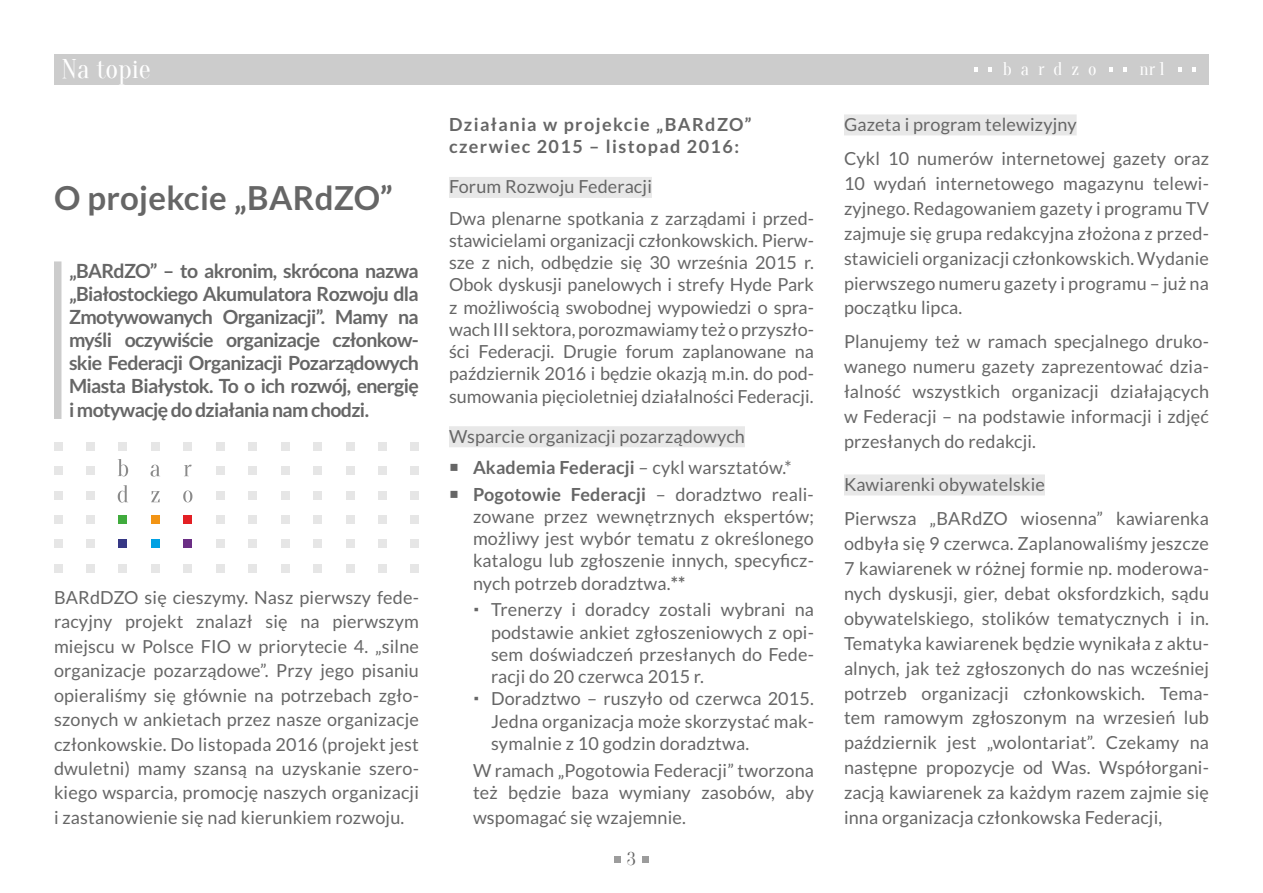
<style>
.page{position:relative;width:1263px;height:893px;background:#fff}
.page>*{position:absolute;margin:0;border:0;box-sizing:border-box;transform-origin:0 0}
.t1{font:700 33px "Lato";letter-spacing:.01em;color:#666}
.t2{font:27px "Oranienbaum";color:#fff}
.t3{font:700 19.5px/23.2px "Lato";letter-spacing:-.03em;color:#666;text-align:justify}
.t4{font:18px/24.9px "Lato";letter-spacing:.01em;color:#666;text-align:justify}
.t5{font:700 18px/22.2px "Lato";letter-spacing:.08em;color:#666}
.t6{font:18px "Oranienbaum";letter-spacing:.5em;color:#fff}
.t7{font:18px "Oranienbaum";color:#666}
.s1{font-weight:700}
</style>
<div class="page">
<div style="left:54px;top:54px;width:1155px;height:31px;background:#ccc"></div>
<svg style="left:988px;top:68px;width:3px;height:4px"></svg>
<svg style="left:974px;top:68px;width:4px;height:4px"></svg>
<svg style="left:1192px;top:68px;width:3px;height:4px"></svg>
<svg style="left:1178px;top:68px;width:4px;height:4px"></svg>
<svg style="left:1123px;top:68px;width:3px;height:4px"></svg>
<svg style="left:1109px;top:68px;width:4px;height:4px"></svg>
<svg style="left:615px;top:856px;width:6px;height:6px"></svg>
<svg style="left:642px;top:856px;width:6px;height:6px"></svg>
<div style="left:151px;top:515px;width:8px;height:9px;background:#f29414"></div>
<div style="left:184px;top:515px;width:8px;height:9px;background:#e31f24"></div>
<div style="left:184px;top:539px;width:8px;height:9px;background:#6b2e85"></div>
<div style="left:119px;top:539px;width:8px;height:9px;background:#363885"></div>
<div style="left:151px;top:539px;width:8px;height:9px;background:#00a1e3"></div>
<div style="left:119px;top:515px;width:8px;height:9px;background:#40ab3d"></div>
<svg style="left:118px;top:459px;width:10px;height:17px"></svg>
<svg style="left:151px;top:465px;width:9px;height:12px"></svg>
<svg style="left:184px;top:465px;width:8px;height:11px"></svg>
<svg style="left:118px;top:485px;width:10px;height:18px"></svg>
<svg style="left:151px;top:491px;width:9px;height:11px"></svg>
<svg style="left:183px;top:490px;width:9px;height:12px"></svg>
<div style="left:216px;top:515px;width:8px;height:9px;background:#e6e6e6"></div>
<div style="left:249px;top:515px;width:8px;height:9px;background:#e6e6e6"></div>
<div style="left:249px;top:539px;width:8px;height:9px;background:#e6e6e6"></div>
<div style="left:216px;top:539px;width:8px;height:9px;background:#e6e6e6"></div>
<div style="left:281px;top:515px;width:8px;height:9px;background:#e6e6e6"></div>
<div style="left:314px;top:515px;width:8px;height:9px;background:#e6e6e6"></div>
<div style="left:314px;top:539px;width:8px;height:9px;background:#e6e6e6"></div>
<div style="left:281px;top:539px;width:8px;height:9px;background:#e6e6e6"></div>
<div style="left:346px;top:515px;width:8px;height:9px;background:#e6e6e6"></div>
<div style="left:378px;top:515px;width:9px;height:9px;background:#e6e6e6"></div>
<div style="left:378px;top:539px;width:9px;height:9px;background:#e6e6e6"></div>
<div style="left:346px;top:539px;width:8px;height:9px;background:#e6e6e6"></div>
<div style="left:411px;top:515px;width:8px;height:9px;background:#e6e6e6"></div>
<div style="left:411px;top:539px;width:8px;height:9px;background:#e6e6e6"></div>
<div style="left:216px;top:491px;width:8px;height:8px;background:#e6e6e6"></div>
<div style="left:249px;top:491px;width:8px;height:8px;background:#e6e6e6"></div>
<div style="left:281px;top:491px;width:8px;height:8px;background:#e6e6e6"></div>
<div style="left:314px;top:491px;width:8px;height:8px;background:#e6e6e6"></div>
<div style="left:346px;top:491px;width:8px;height:8px;background:#e6e6e6"></div>
<div style="left:378px;top:491px;width:9px;height:8px;background:#e6e6e6"></div>
<div style="left:411px;top:491px;width:8px;height:8px;background:#e6e6e6"></div>
<div style="left:216px;top:466px;width:8px;height:9px;background:#e6e6e6"></div>
<div style="left:249px;top:466px;width:8px;height:9px;background:#e6e6e6"></div>
<div style="left:281px;top:466px;width:8px;height:9px;background:#e6e6e6"></div>
<div style="left:314px;top:466px;width:8px;height:9px;background:#e6e6e6"></div>
<div style="left:346px;top:466px;width:8px;height:9px;background:#e6e6e6"></div>
<div style="left:378px;top:466px;width:9px;height:9px;background:#e6e6e6"></div>
<div style="left:411px;top:466px;width:8px;height:9px;background:#e6e6e6"></div>
<div style="left:86px;top:515px;width:9px;height:9px;background:#e6e6e6"></div>
<div style="left:86px;top:539px;width:9px;height:9px;background:#e6e6e6"></div>
<div style="left:86px;top:491px;width:9px;height:8px;background:#e6e6e6"></div>
<div style="left:86px;top:466px;width:9px;height:9px;background:#e6e6e6"></div>
<div style="left:184px;top:564px;width:8px;height:8px;background:#e6e6e6"></div>
<div style="left:119px;top:564px;width:8px;height:8px;background:#e6e6e6"></div>
<div style="left:151px;top:564px;width:8px;height:8px;background:#e6e6e6"></div>
<div style="left:249px;top:564px;width:8px;height:8px;background:#e6e6e6"></div>
<div style="left:216px;top:564px;width:8px;height:8px;background:#e6e6e6"></div>
<div style="left:314px;top:564px;width:8px;height:8px;background:#e6e6e6"></div>
<div style="left:281px;top:564px;width:8px;height:8px;background:#e6e6e6"></div>
<div style="left:378px;top:564px;width:9px;height:8px;background:#e6e6e6"></div>
<div style="left:346px;top:564px;width:8px;height:8px;background:#e6e6e6"></div>
<div style="left:411px;top:564px;width:8px;height:8px;background:#e6e6e6"></div>
<div style="left:86px;top:564px;width:9px;height:8px;background:#e6e6e6"></div>
<div style="left:151px;top:442px;width:8px;height:9px;background:#e6e6e6"></div>
<div style="left:184px;top:442px;width:8px;height:9px;background:#e6e6e6"></div>
<div style="left:119px;top:442px;width:8px;height:9px;background:#e6e6e6"></div>
<div style="left:216px;top:442px;width:8px;height:9px;background:#e6e6e6"></div>
<div style="left:249px;top:442px;width:8px;height:9px;background:#e6e6e6"></div>
<div style="left:281px;top:442px;width:8px;height:9px;background:#e6e6e6"></div>
<div style="left:314px;top:442px;width:8px;height:9px;background:#e6e6e6"></div>
<div style="left:346px;top:442px;width:8px;height:9px;background:#e6e6e6"></div>
<div style="left:378px;top:442px;width:9px;height:9px;background:#e6e6e6"></div>
<div style="left:411px;top:442px;width:8px;height:9px;background:#e6e6e6"></div>
<div style="left:86px;top:442px;width:9px;height:9px;background:#e6e6e6"></div>
<div style="left:54px;top:515px;width:8px;height:9px;background:#e6e6e6"></div>
<div style="left:54px;top:539px;width:8px;height:9px;background:#e6e6e6"></div>
<div style="left:54px;top:491px;width:8px;height:8px;background:#e6e6e6"></div>
<div style="left:54px;top:466px;width:8px;height:9px;background:#e6e6e6"></div>
<div style="left:54px;top:564px;width:8px;height:8px;background:#e6e6e6"></div>
<div style="left:54px;top:442px;width:8px;height:9px;background:#e6e6e6"></div>
<div style="left:449px;top:177px;width:203px;height:21px;background:#e8e8e8"></div>
<div style="left:449px;top:426px;width:296px;height:21px;background:#e8e8e8"></div>
<div style="left:844px;top:114px;width:233px;height:21px;background:#e8e8e8"></div>
<div style="left:844px;top:474px;width:201px;height:21px;background:#e8e8e8"></div>
<div style="left:54px;top:261px;width:8px;height:158px;background:#ccc"></div>
<h2 class="t2" style="left:62px;top:54px;width:91px">Na topie</h2>
<p class="t6" style="left:1003px;top:59px;width:95px">bardzo</p>
<p class="t6" style="left:1139px;top:59px;width:27px">nr 1</p>
<h1 class="t1" style="left:54px;top:179px;width:340px">O projekcie „BARdZO”</h1>
<p class="t3" style="left:69px;top:259px;width:351px">„BARdZO” – to akronim, skrócona nazwa „Białostockiego Akumulatora Rozwoju dla Zmotywowanych Organizacji”. Mamy na myśli oczywiście organizacje członkow&shy;skie Federacji Organizacji Pozarządowych Miasta Białystok. To o ich rozwój, energię i motywację do działania nam chodzi.</p>
<p class="t4" style="left:54px;top:585px;width:366px;line-height:24.5px">BARdDZO się cieszymy. Nasz pierwszy fede&shy;racyjny projekt znalazł się na pierwszym miejscu w Polsce FIO w priorytecie 4. „silne organizacje pozarządowe”. Przy jego pisaniu opieraliśmy się głównie na potrzebach zgło&shy;szonych w ankietach przez nasze organizacje członkowskie. Do listopada 2016 (projekt jest dwuletni) mamy szansą na uzyskanie szero&shy;kiego wsparcia, promocję naszych organizacji i zastanowienie się nad kierunkiem rozwoju.</p>
<p class="t5" style="left:449px;top:113px;width:304px">Działania w projekcie „BARdZO” czerwiec 2015 – listopad 2016:</p>
<p class="t4" style="left:449px;top:171px;width:366px;line-height:31.2px">Forum Rozwoju Federacji<br>Dwa plenarne spotkania z zarządami i przed-</p>
<p class="t4" style="left:449px;top:229px;width:366px;line-height:22.2px">stawicielami organizacji członkowskich. Pierw&shy;sze z nich, odbędzie się 30 września 2015 r.<br>Obok dyskusji panelowych i strefy Hyde Park z możliwością swobodnej wypowiedzi o spra&shy;wach III sektora, porozmawiamy też o przyszło&shy;ści Federacji. Drugie forum zaplanowane na październik 2016 i będzie okazją m.in. do pod&shy;sumowania pięcioletniej działalności Federacji.</p>
<p class="t4" style="left:473px;top:420px;width:320px;line-height:31.2px;text-indent:-24px">Wsparcie organizacji pozarządowych<br><span class="s1">Akademia Federacji</span> – cykl warsztatów.*</p>
<p class="t4" style="left:473px;top:483px;width:342px;line-height:22.2px"><span class="s1">Pogotowie Federacji</span> – doradztwo reali&shy;zowane przez wewnętrznych ekspertów; możliwy jest wybór tematu z określonego katalogu lub zgłoszenie innych, specyficz&shy;nych potrzeb doradztwa.<span class="s1">**</span></p>
<p class="t4" style="left:491px;top:599px;width:324px;line-height:22.2px;text-align:left">Trenerzy i doradcy zostali wybrani na podstawie ankiet zgłoszeniowych z opi&shy;sem doświadczeń przesłanych do Fede&shy;racji do 20 czerwca 2015 r.<br>Doradztwo – ruszyło od czerwca 2015.<br>Jedna organizacja może skorzystać mak&shy;symalnie z 10 godzin doradztwa.</p>
<p class="t4" style="left:473px;top:759px;width:342px;line-height:22.2px">W ramach „Pogotowia Federacji” tworzona też będzie baza wymiany zasobów, aby</p>
<p class="t4" style="left:473px;top:805px;width:214px">wspomagać się wzajemnie.</p>
<p class="t7" style="left:627px;top:849px;width:10px">3</p>
<p class="t4" style="left:844px;top:107px;width:366px;line-height:33.9px">Gazeta i program telewizyjny<br>Cykl 10 numerów internetowej gazety oraz</p>
<p class="t4" style="left:844px;top:171px;width:366px">10 wydań internetowego magazynu telewi&shy;zyjnego. Redagowaniem gazety i programu TV zajmuje się grupa redakcyjna złożona z przed&shy;stawicieli organizacji członkowskich. Wydanie pierwszego numeru gazety i programu – już na początku lipca.</p>
<p class="t4" style="left:844px;top:329px;width:366px">Planujemy też w ramach specjalnego druko&shy;wanego numeru gazety zaprezentować dzia&shy;łalność wszystkich organizacji działających w Federacji – na podstawie informacji i zdjęć przesłanych do redakcji.</p>
<p class="t4" style="left:844px;top:467px;width:366px;line-height:33.9px">Kawiarenki obywatelskie<br>Pierwsza „BARdZO wiosenna” kawiarenka</p>
<p class="t4" style="left:844px;top:531px;width:366px">odbyła się 9 czerwca. Zaplanowaliśmy jeszcze 7 kawiarenek w różnej formie np. moderowa&shy;nych dyskusji, gier, debat oksfordzkich, sądu obywatelskiego, stolików tematycznych i in.<br>Tematyka kawiarenek będzie wynikała z aktu&shy;alnych, jak też zgłoszonych do nas wcześniej potrzeb organizacji członkowskich. Tema&shy;tem ramowym zgłoszonym na wrzesień lub październik jest „wolontariat”. Czekamy na następne propozycje od Was. Współorgani&shy;zacją kawiarenek za każdym razem zajmie się inna organizacja członkowska Federacji,</p>
</div>
